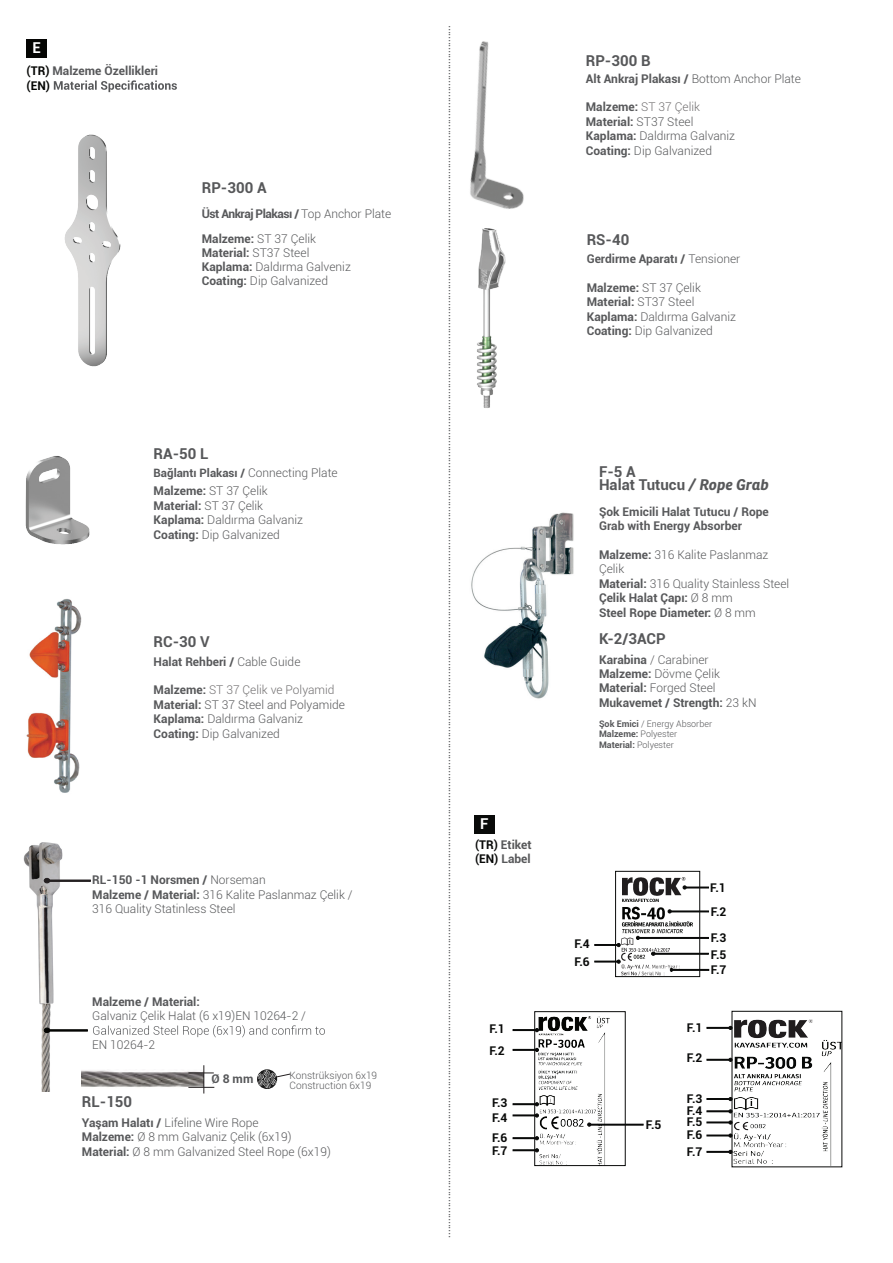
<style>
.page{position:relative;width:893px;height:1263px;background:#fff}
.page>*{position:absolute;margin:0;border:0;box-sizing:border-box;transform-origin:0 0}
.t1{font:700 15px/12.9px "Roboto";color:#57585a}
.t2{font:700 15px "Roboto";color:#fff}
.t3{font:300 12px/14.4px "Roboto";color:#57585a}
.t4{font:300 12px "Ronnia";color:#57585a}
.t5{font:300 12px/14.4px "Roboto";color:#58595b}
.t6{font:700 12px/14.4px "Roboto";color:#58595b}
.t7{font:700 12px/14.4px "Roboto";color:#57585a}
.t8{font:700 12px/11.6px "Roboto";color:#090a09}
.t9{font:700 12px/24.8px "Roboto";letter-spacing:-.04em;color:#57585a}
.t10{font:700 11.55px "Roboto";color:#57585a}
.t11{font:300 10.2px/10.5px "Roboto";color:#57585a}
.t12{font:300 9px/10.5px "Roboto";color:#57585a}
.s1{color:#040503}
.s2{font-weight:300;color:#58595b}
.s3{font-weight:300}
.s4{font-weight:700}
.s5{font-weight:300;font-size:12px;color:#58595b}
.s6{font-weight:700;color:#58595b}
.s7{color:#727071}
.s8{color:#58595b}
.s9{color:#090a09}
.s10{font-family:"Ronnia";font-style:italic}
.s11{font-weight:700;color:#57585a}
.s12{color:#57585a}
</style>
<div class="page">
<svg style="left:54px;top:80px;width:123px;height:12px"></svg>
<div style="left:27px;top:39px;width:20px;height:18px;background:#040503"></div>
<img style="left:64px;top:134px;width:57px;height:233px">
<img style="left:25px;top:456px;width:65px;height:89px">
<img style="left:26px;top:599px;width:56px;height:194px">
<img style="left:23px;top:843px;width:40px;height:248px">
<img style="left:82px;top:1070px;width:106px;height:17px">
<svg style="left:188px;top:1065px;width:26px;height:28px"></svg>
<svg style="left:43px;top:878px;width:48px;height:6px"></svg>
<svg style="left:43px;top:1025px;width:282px;height:12px"></svg>
<div style="left:257px;top:1069px;width:20px;height:20px;border:2px solid #191919;border-radius:50%"></div>
<svg style="left:258px;top:1070px;width:33px;height:18px"></svg>
<img style="left:470px;top:41px;width:54px;height:168px">
<img style="left:477px;top:229px;width:29px;height:179px">
<img style="left:471px;top:512px;width:103px;height:187px">
<img style="left:734px;top:1020px;width:106px;height:145px">
<img style="left:619px;top:877px;width:76px;height:98px">
<div style="left:615px;top:871px;width:85px;height:106px;border:1px solid #090a09"></div>
<div style="left:474px;top:815px;width:20px;height:18px;background:#090a09"></div>
<svg style="left:670px;top:967px;width:39px;height:5px"></svg>
<svg style="left:636px;top:936px;width:4px;height:4px"></svg>
<svg style="left:651px;top:951px;width:58px;height:5px"></svg>
<svg style="left:683px;top:885px;width:3px;height:4px"></svg>
<svg style="left:617px;top:943px;width:4px;height:4px"></svg>
<svg style="left:617px;top:960px;width:4px;height:3px"></svg>
<svg style="left:668px;top:909px;width:3px;height:4px"></svg>
<svg style="left:729px;top:1026px;width:3px;height:4px"></svg>
<svg style="left:729px;top:1058px;width:3px;height:4px"></svg>
<svg style="left:729px;top:1097px;width:3px;height:4px"></svg>
<svg style="left:729px;top:1109px;width:3px;height:4px"></svg>
<svg style="left:729px;top:1120px;width:3px;height:4px"></svg>
<svg style="left:729px;top:1133px;width:3px;height:4px"></svg>
<svg style="left:729px;top:1150px;width:3px;height:4px"></svg>
<img style="left:539px;top:1016px;width:70px;height:148px">
<div style="left:534px;top:1011px;width:91px;height:155px;border:1px solid #090a09"></div>
<svg style="left:535px;top:1028px;width:4px;height:4px"></svg>
<svg style="left:535px;top:1048px;width:4px;height:4px"></svg>
<svg style="left:535px;top:1102px;width:4px;height:4px"></svg>
<svg style="left:535px;top:1113px;width:4px;height:4px"></svg>
<svg style="left:587px;top:1122px;width:4px;height:4px"></svg>
<svg style="left:535px;top:1136px;width:4px;height:4px"></svg>
<svg style="left:535px;top:1148px;width:4px;height:4px"></svg>
<p class="t2" style="left:32px;top:37px;width:10px">E</p>
<p class="t7" style="left:27px;top:63px;width:133px"><span class="s1">(TR)</span> Malzeme Özellikleri <span class="s1">(EN)</span></p>
<p class="t1" style="left:202px;top:180px;width:66px">RP-300 A</p>
<p class="t9" style="left:202px;top:201px;width:191px">Üst Ankraj Plakası / <span class="s2">Top Anchor Plate<br></span>Malzeme: <span class="s3">ST 37 Çelik</span></p>
<p class="t3" style="left:202px;top:245px;width:151px"><span class="s4">Material:</span> ST37 Steel<br><span class="s4">Kaplama:</span> Daldırma Galveniz<br><span class="s4">Coating:</span> Dip Galvanized</p>
<p class="t1" style="left:154px;top:447px;width:56px">RA-50 L</p>
<p class="t10" style="left:154px;top:464px;width:186px">Bağlantı Plakası / <span class="s5">Connecting Plate</span></p>
<p class="t3" style="left:154px;top:483px;width:151px"><span class="s4">Malzeme:</span> ST 37 Çelik<br><span class="s6">Material:</span> ST 37 Çelik<br><span class="s4">Kaplama:</span> Daldırma Galvaniz<br><span class="s6">Coating:</span> Dip Galvanized</p>
<p class="t1" style="left:154px;top:635px;width:58px">RC-30 V</p>
<p class="t6" style="left:154px;top:654px;width:148px">Halat Rehberi / <span class="s3">Cable Guide</span></p>
<p class="t3" style="left:154px;top:682px;width:193px"><span class="s6">Malzeme:</span> <span class="s7">ST 37 Çelik ve Polyamid<br></span><span class="s6">Material:</span> ST 37 Steel and Polyamide<br><span class="s6">Kaplama:</span> <span class="s8">Daldırma Galvaniz<br></span><span class="s6">Coating:</span> Dip Galvanized</p>
<p class="t3" style="left:92px;top:872px;width:262px"><span class="s4">RL-150 -1 Norsmen /</span> <span class="s8">Norseman<br></span><span class="s4">Malzeme / Material:</span> 316 Kalite Paslanmaz Çelik /<br>316 Quality Statinless Steel</p>
<p class="t7" style="left:92px;top:994px;width:109px">Malzeme / Material:</p>
<p class="t3" style="left:92px;top:1008px;width:215px">Galvaniz Çelik Halat (6 x19)EN 10264-2 /</p>
<p class="t3" style="left:92px;top:1037px;width:64px">EN 10264-2</p>
<p class="t1" style="left:82px;top:1094px;width:52px">RL-150</p>
<p class="t7" style="left:211px;top:1071px;width:43px">Ø 8 mm</p>
<p class="t11" style="left:290px;top:1070px;width:89px">Konstrüksiyon 6x19<br>Construction 6x19</p>
<p class="t3" style="left:82px;top:1115px;width:250px"><span class="s4">Yaşam Halatı /</span> <span class="s8">Lifeline Wire Rope<br></span><span class="s4">Malzeme:</span> Ø 8 mm Galvaniz Çelik (6x19)<br><span class="s4">Material:</span> Ø 8 mm Galvanized Steel Rope (6x19)</p>
<p class="t4" style="left:439px;top:1237px;width:1213px;rotate:-90deg">.........................................................................................................................................................................................................................................................................................................................................................................................................................................................</p>
<p class="t2" style="left:480px;top:813px;width:10px">F</p>
<p class="t7" style="left:475px;top:836px;width:58px"><span class="s9">(TR)</span> Etiket <span class="s9">(EN)</span> Label</p>
<p class="t8" style="left:489px;top:1017px;width:17px;line-height:21.9px">F.1<br>F.2</p>
<p class="t8" style="left:492px;top:1095px;width:17px;line-height:14.7px">F.3<br>F.4</p>
<p class="t8" style="left:492px;top:1130px;width:17px;line-height:13.4px">F.6<br>F.7</p>
<p class="t1" style="left:586px;top:54px;width:66px">RP-300 B</p>
<p class="t6" style="left:586px;top:71px;width:217px">Alt Ankraj Plakası / <span class="s3">Bottom Anchor Plate</span></p>
<p class="t3" style="left:586px;top:99px;width:151px"><span class="s6">Malzeme:</span> <span class="s7">ST 37 Çelik<br></span><span class="s6">Material:</span> ST37 Steel<br><span class="s4">Kaplama:</span> Daldırma Galvaniz<br><span class="s6">Coating:</span> Dip Galvanized</p>
<p class="t1" style="left:587px;top:232px;width:44px">RS-40</p>
<p class="t6" style="left:587px;top:251px;width:155px">Gerdirme Aparatı / <span class="s3">Tensioner</span></p>
<p class="t3" style="left:587px;top:280px;width:151px"><span class="s6">Malzeme:</span> <span class="s8">ST 37 Çelik<br></span><span class="s6">Material:</span> ST37 Steel<br><span class="s4">Kaplama:</span> Daldırma Galvaniz<br><span class="s6">Coating:</span> Dip Galvanized</p>
<p class="t1" style="left:599px;top:465px;width:171px">F-5 A<br>Halat Tutucu <span class="s10">/ Rope Grab</span></p>
<p class="t6" style="left:599px;top:504px;width:171px">Şok Emicili Halat Tutucu / Rope<br>Grab with Energy Absorber</p>
<p class="t5" style="left:599px;top:547px;width:192px"><span class="s4">Malzeme:</span> 316 Kalite Paslanmaz<br>Çelik<br><span class="s11">Material:</span> 316 Quality Stainless Steel<br><span class="s11">Çelik Halat Çapı:</span> <span class="s12">Ø 8 mm<br></span><span class="s11">Steel Rope Diameter:</span> <span class="s12">Ø 8 mm</span></p>
<p class="t1" style="left:599px;top:632px;width:68px">K-2/3ACP</p>
<p class="t5" style="left:599px;top:652px;width:159px"><span class="s4">Karabina</span> / Carabiner<br><span class="s4">Malzeme:</span> Dövme Çelik<br><span class="s11">Material:</span> Forged Steel<br><span class="s11">Mukavemet / Strength:</span> <span class="s12">23 kN</span></p>
<p class="t12" style="left:599px;top:718px;width:115px"><span class="s4">Şok Emici</span> / Energy Absorber<br><span class="s4">Malzeme:</span> Polyester<br><span class="s4">Material:</span> Polyester</p>
<p class="t8" style="left:574px;top:938px;width:17px">F.4</p>
<p class="t8" style="left:574px;top:955px;width:17px">F.6</p>
<p class="t8" style="left:646px;top:1118px;width:17px">F.5</p>
<p class="t8" style="left:710px;top:876px;width:18px;line-height:23.2px">F.1<br>F.2</p>
<p class="t8" style="left:711px;top:931px;width:17px">F.3</p>
<p class="t8" style="left:711px;top:948px;width:17px">F.5</p>
<p class="t8" style="left:711px;top:963px;width:17px">F.7</p>
<p class="t8" style="left:687px;top:1021px;width:17px">F.1</p>
<p class="t8" style="left:687px;top:1051px;width:17px">F.2</p>
<p class="t8" style="left:687px;top:1092px;width:17px;text-align:justify">F.3<br>F.4<br>F.5</p>
<p class="t8" style="left:687px;top:1126px;width:17px;line-height:17.1px">F.6<br>F.7</p>
</div>
